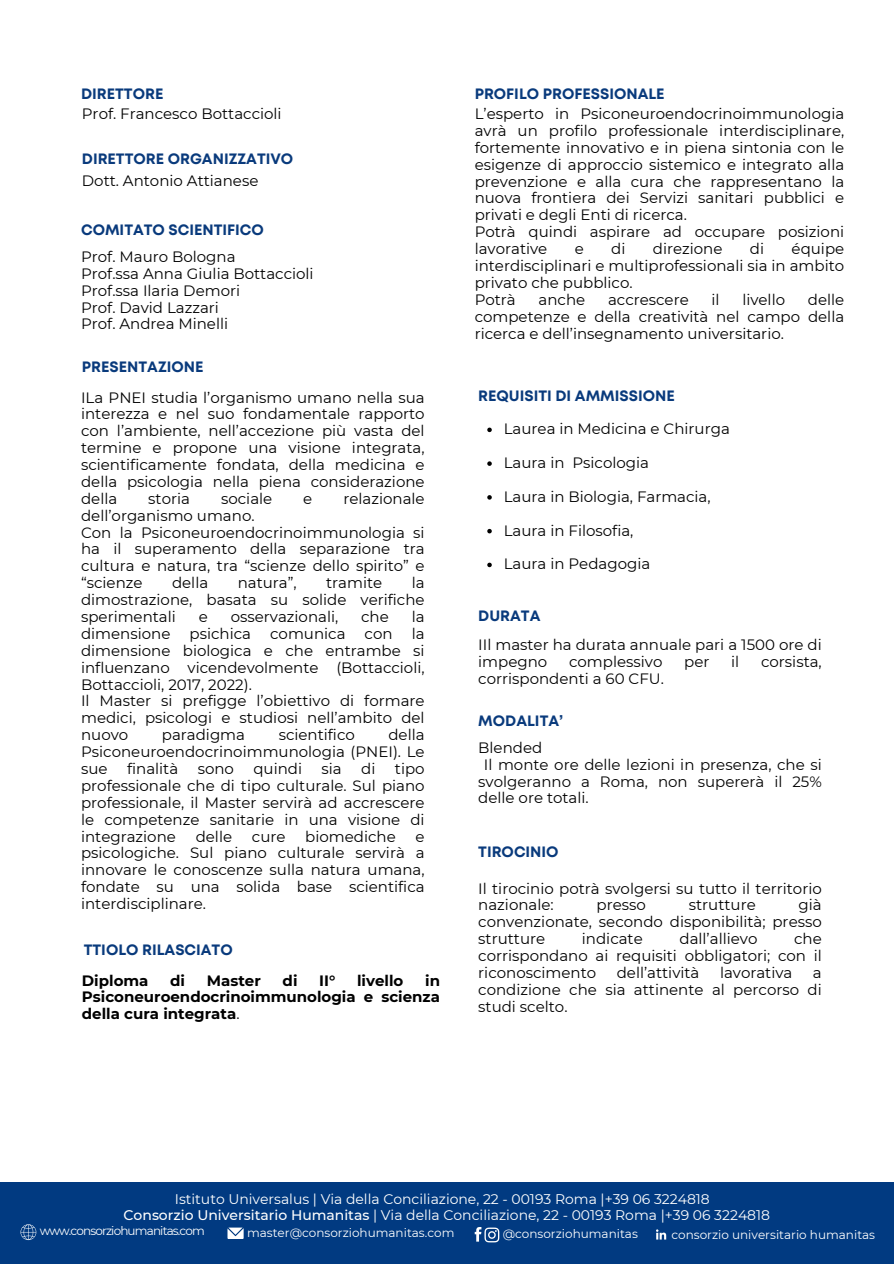
<style>
.page{position:relative;width:894px;height:1264px;background:#fff}
.page>*{position:absolute;margin:0;border:0;box-sizing:border-box;transform-origin:0 0}
.t1{font:15px/16.8px "Montserrat";color:#000;text-align:justify}
.t2{font:700 15px "Mont";color:#093a7c}
.t3{font:700 15px/16.8px "Montserrat";color:#000;text-align:justify}
.t4{font:13.95px "Montserrat";color:#fff}
.t5{font:12px "Montserrat";color:#fff}
.t6{font:12px "Montserrat";letter-spacing:-.07em;color:#fff}
.s1{font-weight:400}
.s2{font-weight:500}
</style>
<div class="page">
<div style="left:0;top:1182px;width:893px;height:81px;background:#013a81"></div>
<svg style="left:21px;top:1224px;width:15px;height:15px"></svg>
<svg style="left:654px;top:1227px;width:14px;height:14px"></svg>
<svg style="left:655px;top:1229px;width:11px;height:10px"></svg>
<svg style="left:227px;top:1227px;width:16px;height:11px"></svg>
<svg style="left:474px;top:1227px;width:25px;height:15px"></svg>
<svg style="left:487px;top:427px;width:4px;height:5px"></svg>
<svg style="left:487px;top:461px;width:4px;height:5px"></svg>
<svg style="left:487px;top:495px;width:4px;height:4px"></svg>
<svg style="left:487px;top:529px;width:4px;height:4px"></svg>
<svg style="left:487px;top:562px;width:4px;height:5px"></svg>
<h1 class="t2" style="left:81px;top:88px;width:84px">DIRETTORE</h1>
<h1 class="t1" style="left:82px;top:105px;width:201px">Prof. Francesco Bottaccioli</h1>
<h2 class="t2" style="left:82px;top:153px;width:213px">DIRETTORE ORGANIZZATIVO</h2>
<h1 class="t1" style="left:82px;top:172px;width:178px">Dott. Antonio Attianese</h1>
<h1 class="t2" style="left:81px;top:224px;width:184px">COMITATO SCIENTIFICO</h1>
<h1 class="t1" style="left:81px;top:248px;width:234px;text-align:left">Prof. Mauro Bologna<br>Prof.ssa Anna Giulia Bottaccioli<br>Prof.ssa Ilaria Demori<br>Prof. David Lazzari<br>Prof. Andrea Minelli</h1>
<h2 class="t2" style="left:82px;top:361px;width:123px">PRESENTAZIONE</h2>
<h2 class="t1" style="left:81px;top:389px;width:345px">ILa PNEI studia l’organismo umano nella sua interezza e nel suo fondamentale rapporto con l’ambiente, nell’accezione più vasta del termine e propone una visione integrata, scientificamente fondata, della medicina e della psicologia nella piena considerazione della</h2>
<h2 class="t1" style="left:148px;top:490px;width:43px">storia</h2>
<h2 class="t1" style="left:221px;top:490px;width:53px">sociale</h2>
<h2 class="t1" style="left:303px;top:490px;width:11px">e</h2>
<h2 class="t1" style="left:343px;top:490px;width:83px">relazionale</h2>
<h2 class="t1" style="left:81px;top:507px;width:345px;text-align:left">dell’organismo umano.<br>Con la Psiconeuroendocrinoimmunologia si ha il superamento della separazione tra cultura e natura, tra “scienze dello spirito” e “scienze</h2>
<h2 class="t1" style="left:172px;top:574px;width:38px">della</h2>
<h2 class="t1" style="left:238px;top:574px;width:60px">natura”,</h2>
<h2 class="t1" style="left:326px;top:574px;width:58px">tramite</h2>
<h2 class="t1" style="left:81px;top:574px;width:345px;text-indent:330px">la dimostrazione, basata su solide verifiche sperimentali</h2>
<h2 class="t1" style="left:199px;top:608px;width:11px">e</h2>
<h2 class="t1" style="left:231px;top:608px;width:109px">osservazionali,</h2>
<h2 class="t1" style="left:361px;top:608px;width:29px">che</h2>
<h2 class="t1" style="left:411px;top:608px;width:14px">la</h2>
<h2 class="t1" style="left:81px;top:625px;width:91px">dimensione</h2>
<h2 class="t1" style="left:189px;top:625px;width:63px">psichica</h2>
<h2 class="t1" style="left:270px;top:625px;width:77px">comunica</h2>
<h2 class="t1" style="left:364px;top:625px;width:29px">con</h2>
<h2 class="t1" style="left:81px;top:625px;width:345px;text-align:left;text-indent:330px">la dimensione biologica e che entrambe si influenzano vicendevolmente (Bottaccioli,<br>Bottaccioli, 2017, 2022).<br>Il Master si prefigge l’obiettivo di formare medici, psicologi e studiosi nell’ambito del nuovo</h2>
<h2 class="t1" style="left:162px;top:726px;width:85px">paradigma</h2>
<h2 class="t1" style="left:278px;top:726px;width:78px">scientifico</h2>
<h2 class="t1" style="left:81px;top:726px;width:345px;text-indent:307px">della Psiconeuroendocrinoimmunologia (PNEI). Le sue</h2>
<h2 class="t1" style="left:127px;top:760px;width:53px">finalità</h2>
<h2 class="t1" style="left:198px;top:760px;width:38px">sono</h2>
<h2 class="t1" style="left:253px;top:760px;width:50px">quindi</h2>
<h2 class="t1" style="left:321px;top:760px;width:22px">sia</h2>
<h2 class="t1" style="left:361px;top:760px;width:16px">di</h2>
<h2 class="t1" style="left:81px;top:760px;width:345px;text-indent:314px">tipo professionale che di tipo culturale. Sul piano professionale, il Master servirà ad accrescere le competenze sanitarie in una visione di integrazione</h2>
<h2 class="t1" style="left:196px;top:827px;width:38px">delle</h2>
<h2 class="t1" style="left:252px;top:827px;width:35px">cure</h2>
<h2 class="t1" style="left:305px;top:827px;width:92px">biomediche</h2>
<h2 class="t1" style="left:81px;top:827px;width:345px;text-indent:334px">e psicologiche. Sul piano culturale servirà a innovare le conoscenze sulla natura umana, fondate su una solida base scientifica interdisciplinare.</h2>
<h2 class="t2" style="left:84px;top:943px;width:150px">TTIOLO RILASCIATO</h2>
<p class="t3" style="left:82px;top:971px;width:68px">Diploma</p>
<p class="t3" style="left:170px;top:971px;width:16px">di</p>
<p class="t3" style="left:207px;top:971px;width:55px">Master</p>
<p class="t3" style="left:282px;top:971px;width:16px">di</p>
<p class="t3" style="left:319px;top:971px;width:18px">II°</p>
<p class="t3" style="left:357px;top:971px;width:48px">livello</p>
<p class="t3" style="left:82px;top:971px;width:359px;text-indent:343px">in Psiconeuroendocrinoimmunologia e scienza della cura integrata<span class="s1">.</span></p>
<p class="t2" style="left:474px;top:88px;width:191px">PROFILO PROFESSIONALE</p>
<p class="t1" style="left:474px;top:105px;width:371px;text-align:left">L’esperto in Psiconeuroendocrinoimmunologia avrà un profilo professionale interdisciplinare, fortemente innovativo e in piena sintonia con le esigenze di approccio sistemico e integrato alla prevenzione e alla cura che rappresentano la nuova frontiera dei Servizi sanitari pubblici e privati e degli Enti di ricerca.<br>Potrà quindi aspirare ad occupare posizioni lavorative</p>
<p class="t1" style="left:474px;top:240px;width:371px;text-align:left;text-indent:317px">équipe interdisciplinari e multiprofessionali sia in ambito privato che pubblico.<br>Potrà</p>
<p class="t1" style="left:574px;top:240px;width:11px">e</p>
<p class="t1" style="left:611px;top:240px;width:16px">di</p>
<p class="t1" style="left:652px;top:240px;width:71px">direzione</p>
<p class="t1" style="left:749px;top:240px;width:16px">di</p>
<p class="t1" style="left:474px;top:291px;width:371px;text-indent:333px">delle competenze e della creatività nel campo della ricerca e dell’insegnamento universitario.</p>
<p class="t1" style="left:538px;top:291px;width:48px">anche</p>
<p class="t1" style="left:608px;top:291px;width:82px">accrescere</p>
<p class="t1" style="left:711px;top:291px;width:10px">il</p>
<p class="t1" style="left:742px;top:291px;width:44px">livello</p>
<p class="t2" style="left:478px;top:390px;width:198px">REQUISITI DI AMMISSIONE</p>
<p class="t1" style="left:503px;top:420px;width:227px">Laurea in Medicina e Chirurga</p>
<p class="t1" style="left:503px;top:454px;width:62px">Laura in</p>
<h1 class="t1" style="left:572px;top:454px;width:78px">Psicologia</h1>
<h1 class="t1" style="left:503px;top:488px;width:208px">Laura in Biologia, Farmacia,</h1>
<h2 class="t1" style="left:503px;top:522px;width:131px">Laura in Filosofia,</h2>
<h1 class="t1" style="left:503px;top:555px;width:148px">Laura in Pedagogia</h1>
<h2 class="t2" style="left:478px;top:609px;width:64px">DURATA</h2>
<h1 class="t1" style="left:478px;top:636px;width:345px">IIl master ha durata annuale pari a 1500 ore di impegno</h1>
<h1 class="t1" style="left:569px;top:653px;width:95px">complessivo</h1>
<h1 class="t1" style="left:684px;top:653px;width:27px">per</h1>
<h1 class="t1" style="left:731px;top:653px;width:10px">il</h1>
<h1 class="t1" style="left:760px;top:653px;width:62px">corsista,</h1>
<h1 class="t1" style="left:478px;top:670px;width:187px">corrispondenti a 60 CFU.</h1>
<h2 class="t2" style="left:478px;top:714px;width:86px">MODALITA’</h2>
<h2 class="t1" style="left:478px;top:739px;width:65px">Blended</h2>
<h2 class="t1" style="left:483px;top:756px;width:339px">Il monte ore delle lezioni in presenza, che si</h2>
<h2 class="t1" style="left:478px;top:772px;width:345px">svolgeranno a Roma, non supererà il 25%</h2>
<h2 class="t1" style="left:478px;top:789px;width:112px">delle ore totali.</h2>
<p class="t2" style="left:478px;top:846px;width:82px">TIROCINIO</p>
<p class="t1" style="left:478px;top:879px;width:345px">Il tirocinio potrà svolgersi su tutto il territorio nazionale:</p>
<p class="t1" style="left:478px;top:896px;width:345px;text-indent:320px">già convenzionate, secondo disponibilità; presso strutture</p>
<p class="t1" style="left:596px;top:896px;width:51px">presso</p>
<p class="t1" style="left:688px;top:896px;width:68px">strutture</p>
<p class="t1" style="left:581px;top:930px;width:62px">indicate</p>
<p class="t1" style="left:679px;top:930px;width:79px">dall’allievo</p>
<p class="t1" style="left:478px;top:930px;width:345px;text-indent:316px">che corrispondano ai requisiti obbligatori; con il riconoscimento</p>
<p class="t1" style="left:616px;top:964px;width:84px">dell’attività</p>
<p class="t1" style="left:719px;top:964px;width:74px">lavorativa</p>
<p class="t1" style="left:478px;top:964px;width:345px;text-indent:334px">a condizione che sia attinente al percorso di studi scelto.</p>
<p class="t4" style="left:175px;top:1190px;width:536px">Istituto Universalus | Via della Conciliazione, 22 - 00193 Roma |+39 06 3224818</p>
<h2 class="t4" style="left:123px;top:1206px;width:647px"><span class="s2">Consorzio Universitario Humanitas</span> | Via della Conciliazione, 22 - 00193 Roma |+39 06 3224818</h2>
<h1 class="t6" style="left:40px;top:1223px;width:167px">www.consorziohumanitas.com</h1>
<h2 class="t5" style="left:247px;top:1225px;width:209px">master@consorziohumanitas.com</h2>
<h2 class="t5" style="left:502px;top:1226px;width:137px">@consorziohumanitas</h2>
<h1 class="t5" style="left:671px;top:1226px;width:205px">consorzio universitario humanitas</h1>
</div>
